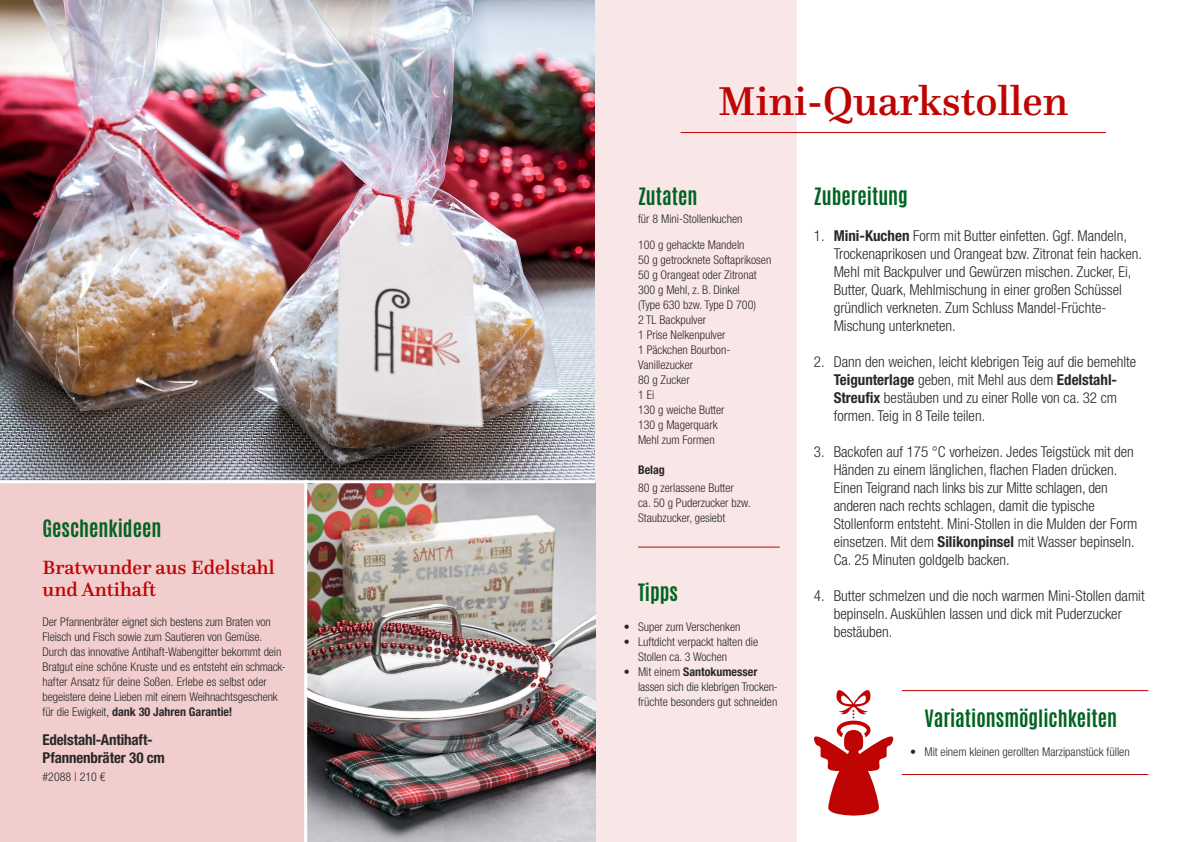
<style>
.page{position:relative;width:1191px;height:842px;background:#fff}
.page>*{position:absolute;margin:0;border:0;box-sizing:border-box;transform-origin:0 0}
.t1{font:500 42px "Questa";color:#bf0404}
.t2{font:700 20px "Antonio";color:#026423}
.t3{font:500 20px/22px "Questa";color:#bf0404}
.t4{font:300 condensed 15px/18px "Helvetica Neue LT Pro";color:#282829}
.t5{font:700 condensed 15px/18px "Helvetica Neue LT Pro";letter-spacing:-.01em;color:#282829}
.t6{font:300 condensed 12px/15px "Helvetica Neue LT Pro";color:#282829}
.t7{font:700 condensed 12px "Helvetica Neue LT Pro";color:#282829}
.s1{font-weight:700}
</style>
<div class="page">
<img style="left:0;top:0;width:595px;height:480px">
<div style="left:595px;top:0;width:202px;height:842px;background:#f9e6e6"></div>
<hr style="left:901px;top:774px;width:247px;height:1px;background:#bf0404">
<hr style="left:901px;top:690px;width:247px;height:1px;background:#bf0404">
<hr style="left:638px;top:547px;width:142px;height:1px;background:#bf0404">
<hr style="left:680px;top:132px;width:426px;height:1px;background:#bf0404">
<div style="left:0;top:482px;width:306px;height:360px;background:#f2cdcd"></div>
<img style="left:307px;top:483px;width:288px;height:359px">
<hr style="left:304px;top:480px;width:3px;height:362px;background:#fff">
<hr style="left:0;top:480px;width:595px;height:3px;background:#fff">
<svg style="left:814px;top:690px;width:80px;height:126px"></svg>
<h2 class="t2" style="left:43px;top:513px;width:120px">Geschenkideen</h2>
<h2 class="t3" style="left:43px;top:556px;width:234px">Bratwunder aus Edelstahl und Antihaft</h2>
<p class="t6" style="left:43px;top:614px;width:245px">Der Pfannenbräter eignet sich bestens zum Braten von Fleisch und Fisch sowie zum Sautieren von Gemüse.<br>Durch das innovative Antihaft-Wabengitter bekommt dein Bratgut eine schöne Kruste und es entsteht ein schmack&shy;hafter Ansatz für deine Soßen. Erlebe es selbst oder begeistere deine Lieben mit einem Weihnachtsgeschenk für die Ewigkeit, <span class="s1">dank 30 Jahren Garantie!</span></p>
<p class="t5" style="left:43px;top:730px;width:124px">Edelstahl-Antihaft-<br>Pfannenbräter 30 cm</p>
<p class="t6" style="left:43px;top:769px;width:65px">#2088 | 210 €</p>
<h1 class="t1" style="left:718px;top:74px;width:351px">Mini-Quarkstollen</h1>
<h2 class="t2" style="left:638px;top:181px;width:61px">Zutaten</h2>
<p class="t6" style="left:638px;top:211px;width:106px">für 8 Mini-Stollenkuchen</p>
<p class="t6" style="left:638px;top:237px;width:135px">100 g gehackte Mandeln<br>50 g getrocknete Softaprikosen<br>50 g Orangeat oder Zitronat<br>300 g Mehl, z. B. Dinkel<br>(Type 630 bzw. Type D 700)<br>2 TL Backpulver<br>1 Prise Nelkenpulver<br>1 Päckchen Bourbon-<br>Vanillezucker<br>80 g Zucker<br>1 Ei<br>130 g weiche Butter<br>130 g Magerquark<br>Mehl zum Formen</p>
<p class="t7" style="left:638px;top:463px;width:28px">Belag</p>
<p class="t6" style="left:638px;top:480px;width:114px">80 g zerlassene Butter<br>ca. 50 g Puderzucker bzw.<br>Staubzucker, gesiebt</p>
<h2 class="t2" style="left:638px;top:577px;width:42px">Tipps</h2>
<p class="t6" style="left:624px;top:619px;width:118px">• Super zum Verschenken</p>
<p class="t6" style="left:638px;top:634px;width:122px;text-indent:-14px">• Luftdicht verpackt halten die<br>Stollen ca. 3 Wochen</p>
<p class="t6" style="left:638px;top:664px;width:141px;text-indent:-14px">• Mit einem <span class="s1">Santokumesser </span>lassen sich die klebrigen Trocken&shy;früchte besonders gut schneiden</p>
<h2 class="t2" style="left:814px;top:181px;width:96px">Zubereitung</h2>
<p class="t4" style="left:833px;top:226px;width:310px;text-indent:-20px">1. <span class="s1">Mini-Kuchen</span> Form mit Butter einfetten. Ggf. Mandeln, Trockenaprikosen und Orangeat bzw. Zitronat fein hacken.<br>Mehl mit Backpulver und Gewürzen mischen. Zucker, Ei, Butter, Quark, Mehlmischung in einer großen Schüssel gründlich verkneten. Zum Schluss Mandel-Früchte-Mischung unterkneten.</p>
<p class="t4" style="left:833px;top:352px;width:304px;text-indent:-20px">2. Dann den weichen, leicht klebrigen Teig auf die bemehlte <span class="s1">Teigunterlage</span> geben, mit Mehl aus dem <span class="s1">Edelstahl-Streufix</span> bestäuben und zu einer Rolle von ca. 32 cm formen. Teig in 8 Teile teilen.</p>
<p class="t4" style="left:833px;top:442px;width:305px;text-indent:-20px">3. Backofen auf 175 °C vorheizen. Jedes Teigstück mit den Händen zu einem länglichen, flachen Fladen drücken.<br>Einen Teigrand nach links bis zur Mitte schlagen, den anderen nach rechts schlagen, damit die typische Stollenform entsteht. Mini-Stollen in die Mulden der Form einsetzen. Mit dem <span class="s1">Silikonpinsel</span> mit Wasser bepinseln.<br>Ca. 25 Minuten goldgelb backen.</p>
<p class="t4" style="left:833px;top:586px;width:312px;text-indent:-20px">4. Butter schmelzen und die noch warmen Mini-Stollen damit bepinseln. Auskühlen lassen und dick mit Puderzucker bestäuben.</p>
<h2 class="t2" style="left:924px;top:703px;width:194px">Variationsmöglichkeiten</h2>
<p class="t6" style="left:910px;top:744px;width:221px">• Mit einem kleinen gerollten Marzipanstück füllen</p>
</div>
